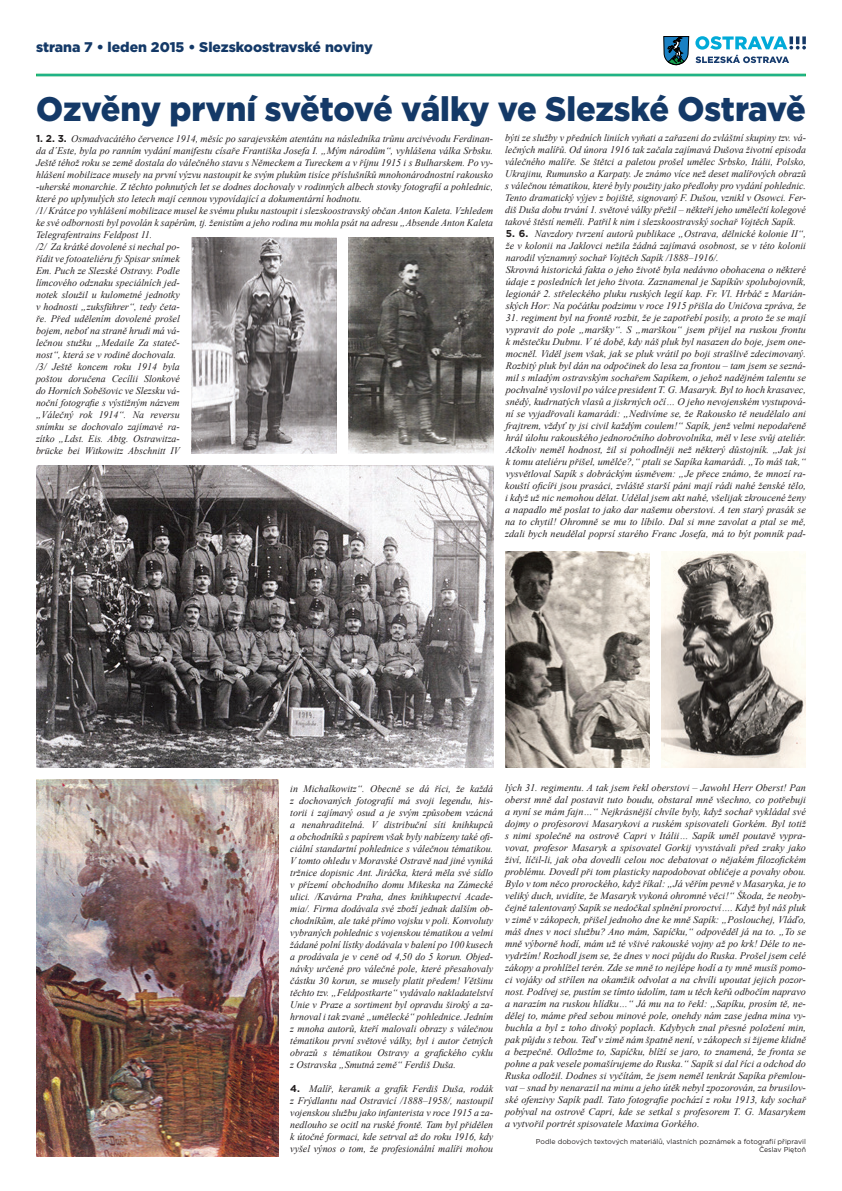
<style>
.page{position:relative;width:842px;height:1191px;background:#fff}
.page>*{position:absolute;margin:0;border:0;box-sizing:border-box;transform-origin:0 0}
.t1{font:900 34px "Gotham";letter-spacing:-.005em;color:#143967;scale:.96 1}
.t2{font:900 14px "Gotham";color:#143967}
.t3{font:italic 10px/12px "Times New Roman";color:#231f20;text-align:justify}
.t4{font:7px/8.4px "Gotham";color:#231f20;text-align:right}
.s1{font-family:"Gotham";font-weight:700;font-style:normal}
</style>
<div class="page">
<div style="left:36px;top:74px;width:770px;height:2px;background:#00a9d7;border:1px solid #1cb15b"></div>
<svg style="left:663px;top:36px;width:143px;height:30px"></svg>
<img style="left:192px;top:238px;width:145px;height:216px">
<img style="left:349px;top:238px;width:145px;height:216px">
<img style="left:36px;top:466px;width:457px;height:301px">
<img style="left:36px;top:779px;width:242px;height:378px">
<img style="left:505px;top:551px;width:145px;height:216px">
<img style="left:662px;top:551px;width:144px;height:216px">
<h2 class="t2" style="left:36px;top:38px;width:339px">strana 7 • leden 2015 • Slezskoostravské noviny</h2>
<h1 class="t1" style="left:36px;top:85px;width:803px">Ozvěny první světové války ve Slezské Ostravě</h1>
<p class="t3" style="left:505px;top:131px;width:302px">býti ze služby v předních liniích vyňati a zařazeni do zvláštní skupiny tzv. vá&shy;lečných malířů. Od února 1916 tak začala zajímavá Dušova životní episoda válečného malíře. Se štětci a paletou prošel umělec Srbsko, Itálii, Polsko, Ukrajinu, Rumunsko a Karpaty. Je známo více než deset malířových obrazů s válečnou tématikou, které byly použity jako předlohy pro vydání pohlednic.<br>Tento dramatický výjev z bojiště, signovaný F. Dušou, vznikl v Osowci. Fer&shy;diš Duša dobu trvání 1. světové války přežil – někteří jeho umělečtí kolegové takové štěstí neměli. Patřil k nim i slezskoostravský sochař Vojtěch Sapík.</p>
<p class="t3" style="left:506px;top:227px;width:302px;text-align:left"><span class="s1">5. 6.</span> Navzdory tvrzení autorů publikace „Ostrava, dělnické kolonie II“, že v kolonii na Jaklovci nežila žádná zajímavá osobnost, se v této kolonii narodil významný sochař Vojtěch Sapík /1888–1916/.<br>Skrovná historická fakta o jeho životě byla nedávno obohacena o některé údaje z posledních let jeho života. Zaznamenal je Sapíkův spolubojovník, legionář 2. střeleckého pluku ruských legií kap. Fr. Vl. Hrbáč z Marián&shy;ských Hor: Na počátku podzimu v roce 1915 přišla do Uničova zpráva, že</p>
<p class="t3" style="left:505px;top:311px;width:302px">31. regiment byl na frontě rozbit, že je zapotřebí posily, a proto že se mají vypravit do pole „maršky“. S „marškou“ jsem přijel na ruskou frontu k městečku Dubnu. V té době, kdy náš pluk byl nasazen do boje, jsem one&shy;mocněl. Viděl jsem však, jak se pluk vrátil po boji strašlivě zdecimovaný.<br>Rozbitý pluk byl dán na odpočinek do lesa za frontou – tam jsem se sezná&shy;mil s mladým ostravským sochařem Sapíkem, o jehož nadějném talentu se pochvalně vyslovil po válce president T. G. Masaryk. Byl to hoch krasavec, snědý, kudrnatých vlasů a jiskrných očí… O jeho nevojenském vystupová&shy;ní se vyjadřovali kamarádi: „Nedivíme se, že Rakousko tě neudělalo ani frajtrem, vždyť ty jsi civil každým coulem!“ Sapík, jenž velmi nepodařeně hrál úlohu rakouského jednoročního dobrovolníka, měl v lese svůj ateliér.<br>Ačkoliv neměl hodnost, žil si pohodlněji než některý důstojník. „Jak jsi k tomu ateliéru přišel, umělče?,“ ptali se Sapíka kamarádi. „To máš tak,“ vysvětloval Sapík s dobráckým úsměvem: „Je přece známo, že mnozí ra&shy;kouští oficíři jsou prasáci, zvláště starší páni mají rádi nahé ženské tělo, i když už nic nemohou dělat. Udělal jsem akt nahé, všelijak zkroucené ženy a napadlo mě poslat to jako dar našemu oberstovi. A ten starý prasák se na to chytil! Ohromně se mu to líbilo. Dal si mne zavolat a ptal se mě, zdali bych neudělal poprsí starého Franc Josefa, má to být pomník pad-</p>
<p class="t3" style="left:36px;top:132px;width:459px;text-align:left"><span class="s1">1. 2. 3.</span> Osmadvacátého července 1914, měsíc po sarajevském atentátu na následníka trůnu arcivévodu Ferdinan&shy;da d´Este, byla po ranním vydání manifestu císaře Františka Josefa I. „Mým národům“, vyhlášena válka Srbsku.<br>Ještě téhož roku se země dostala do válečného stavu s Německem a Tureckem a v říjnu 1915 i s Bulharskem. Po vy&shy;hlášení mobilizace musely na první výzvu nastoupit ke svým plukům tisíce příslušníků mnohonárodnostní rakousko -uherské monarchie. Z těchto pohnutých let se dodnes dochovaly v rodinných albech stovky fotografií a pohlednic, které po uplynulých sto letech mají cennou vypovídající a dokumentární hodnotu.<br>/1/ Krátce po vyhlášení mobilizace musel ke svému pluku nastoupit i slezskoostravský občan Anton Kaleta. Vzhledem ke své odbornosti byl povolán k sapérům, tj. ženistům a jeho rodina mu mohla psát na adresu „Absende Anton Kaleta Telegrafentrains Feldpost 11.<br>/2/ Za krátké dovolené si nechal po-<br>řídit ve fotoateliéru fy Spisar snímek<br>Em. Puch ze Slezské Ostravy. Podle<br>límcového odznaku speciálních jed-<br>notek sloužil u kulometné jednotky<br>v hodnosti „zuksführer“, tedy četa-<br>ře. Před udělením dovolené prošel<br>bojem, neboť na straně hrudi má vá-<br>lečnou stužku „Medaile Za stateč-<br>nost“, která se v rodině dochovala.<br>/3/ Ještě koncem roku 1914 byla<br>poštou doručena Cecílii Slonkové<br>do Horních Soběšovic ve Slezsku vá-<br>noční fotografie s výstižným názvem<br>„Válečný rok 1914“. Na reversu<br>snímku se dochovalo zajímavé ra-<br>zítko „Ldst. Eis. Abtg. Ostrawitza-<br>brücke bei Witkowitz Abschnitt IV</p>
<p class="t3" style="left:290px;top:782px;width:204px">in Michalkowitz“. Obecně se dá říci, že každá z dochovaných fotografií má svoji legendu, his&shy;torii i zajímavý osud a je svým způsobem vzácná a nenahraditelná. V distribuční síti knihkupců a obchodníků s papírem však byly nabízeny také ofi&shy;ciální standartní pohlednice s válečnou tématikou.<br>V tomto ohledu v Moravské Ostravě nad jiné vyniká tržnice dopisnic Ant. Jiráčka, která měla své sídlo v přízemí obchodního domu Mikeska na Zámecké ulici. /Kavárna Praha, dnes knihkupectví Acade&shy;mia/. Firma dodávala své zboží jednak dalším ob&shy;chodníkům, ale také přímo vojsku v poli. Konvoluty vybraných pohlednic s vojenskou tématikou a velmi žádané polní lístky dodávala v balení po 100 kusech a prodávala je v ceně od 4,50 do 5 korun. Objed&shy;návky určené pro válečné pole, které přesahovaly částku 30 korun, se musely platit předem! Většinu těchto tzv. „Feldpostkarte“ vydávalo nakladatelství Unie v Praze a sortiment byl opravdu široký a za&shy;hrnoval i tak zvané „umělecké“ pohlednice. Jedním z mnoha autorů, kteří malovali obrazy s válečnou tématikou první světové války, byl i autor četných obrazů s tématikou Ostravy a grafického cyklu z Ostravska „Smutná země“ Ferdiš Duša.</p>
<p class="t3" style="left:290px;top:1082px;width:204px"><span class="s1">4.</span> Malíř, keramik a grafik Ferdiš Duša, rodák z Frýdlantu nad Ostravicí /1888–1958/, nastoupil vojenskou službu jako infanterista v roce 1915 a za&shy;nedlouho se ocitl na ruské frontě. Tam byl přidělen k útočné formaci, kde setrval až do roku 1916, kdy vyšel výnos o tom, že profesionální malíři mohou</p>
<p class="t3" style="left:505px;top:781px;width:302px">lých 31. regimentu. A tak jsem řekl oberstovi – Jawohl Herr Oberst! Pan oberst mně dal postavit tuto boudu, obstaral mně všechno, co potřebuji a nyní se mám fajn…“ Nejkrásnější chvíle byly, když sochař vykládal své dojmy o profesorovi Masarykovi a ruském spisovateli Gorkém. Byl totiž s nimi společně na ostrově Capri v Itálii… Sapík uměl poutavě vypra&shy;vovat, profesor Masaryk a spisovatel Gorkij vyvstávali před zraky jako živí, líčil-li, jak oba dovedli celou noc debatovat o nějakém filozofickém problému. Dovedl při tom plasticky napodobovat obličeje a povahy obou.<br>Bylo v tom něco prorockého, když říkal: „Já věřím pevně v Masaryka, je to veliký duch, uvidíte, že Masaryk vykoná ohromné věci!“ Škoda, že neoby&shy;čejně talentovaný Sapík se nedočkal splnění proroctví…. Když byl náš pluk v zimě v zákopech, přišel jednoho dne ke mně Sapík: „Poslouchej, Vláďo, máš dnes v noci službu? Ano mám, Sapíčku,“ odpověděl já na to. „To se mně výborně hodí, mám už té všivé rakouské vojny až po krk! Déle to ne&shy;vydržím! Rozhodl jsem se, že dnes v noci půjdu do Ruska. Prošel jsem celé zákopy a prohlížel terén. Zde se mně to nejlépe hodí a ty mně musíš pomo&shy;ci vojáky od střílen na okamžik odvolat a na chvíli upoutat jejich pozor&shy;nost. Podívej se, pustím se tímto údolím, tam u těch keřů odbočím napravo a narazím na ruskou hlídku…“ Já mu na to řekl: „Sapíku, prosím tě, ne&shy;dělej to, máme před sebou minové pole, onehdy nám zase jedna mina vy&shy;buchla a byl z toho divoký poplach. Kdybych znal přesné položení min, pak půjdu s tebou. Teď v zimě nám špatně není, v zákopech si žijeme klidně a bezpečně. Odložme to, Sapíčku, blíží se jaro, to znamená, že fronta se pohne a pak vesele pomašírujeme do Ruska.“ Sapík si dal říci a odchod do Ruska odložil. Dodnes si vyčítám, že jsem neměl tenkrát Sapíka přemlou&shy;vat – snad by nenarazil na minu a jeho útěk nebyl zpozorován, za brusilov&shy;ské ofenzivy Sapík padl. Tato fotografie pochází z roku 1913, kdy sochař pobýval na ostrově Capri, kde se setkal s profesorem T. G. Masarykem a vytvořil portrét spisovatele Maxima Gorkého.</p>
<p class="t4" style="left:536px;top:1137px;width:272px">Podle dobových textových materiálů, vlastních poznámek a fotografií připravil<br>Česlav Piętoň</p>
</div>
